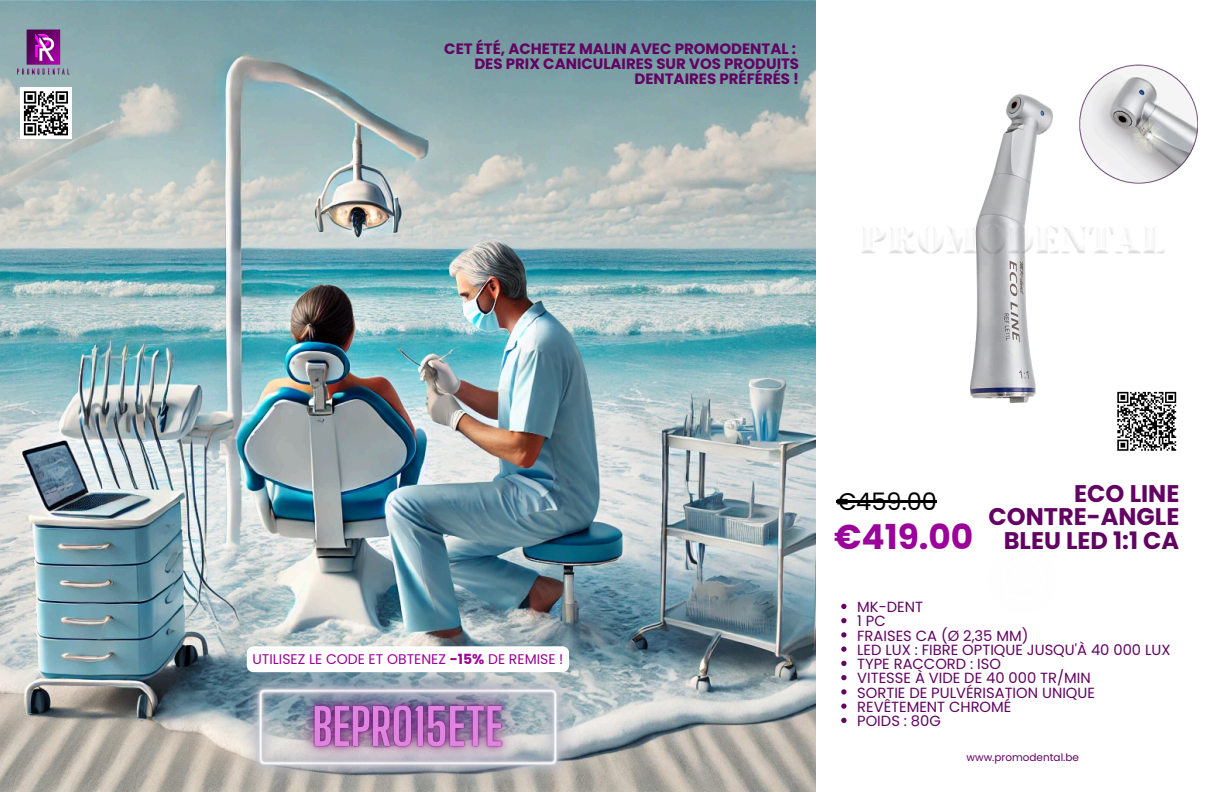
<style>
.page{position:relative;width:1224px;height:792px;background:#fff}
.page>*{position:absolute;margin:0;border:0;box-sizing:border-box;transform-origin:0 0}
.t1{font:700 34.4px "Poppins";color:#9a029a}
.t2{font:700 24.1px/23.7px "Poppins";color:#620262;text-align:right}
.t3{font:24.1px "Poppins";color:#000}
.t4{font:700 15px/15px "Poppins";color:#620262;text-align:right}
.t5{font:14.7px "Poppins";color:#620262}
.t6{font:14px "Poppins";color:#9a029a}
.t7{font:10.5px "Poppins";color:#620262}
.s1{font-weight:700}
</style>
<div class="page">
<img style="left:861px;top:64px;width:337px;height:339px">
<img style="left:0;top:0;width:816px;height:792px">
<img style="left:14px;top:23px;width:57px;height:57px">
<img style="left:235px;top:666px;width:345px;height:123px">
<div style="left:20px;top:88px;width:52px;height:51px;background:#fff"></div>
<svg style="left:24px;top:91px;width:44px;height:44px"></svg>
<svg style="left:841px;top:604px;width:6px;height:5px"></svg>
<svg style="left:841px;top:618px;width:6px;height:5px"></svg>
<svg style="left:841px;top:632px;width:6px;height:6px"></svg>
<svg style="left:841px;top:647px;width:6px;height:5px"></svg>
<svg style="left:841px;top:661px;width:6px;height:5px"></svg>
<svg style="left:841px;top:675px;width:6px;height:5px"></svg>
<svg style="left:841px;top:689px;width:6px;height:6px"></svg>
<svg style="left:841px;top:704px;width:6px;height:5px"></svg>
<svg style="left:841px;top:718px;width:6px;height:5px"></svg>
<div style="left:247px;top:646px;width:322px;height:26px;background:#fff;border-radius:6px"></div>
<img style="left:256px;top:641px;width:304px;height:151px">
<hr style="left:837px;top:500px;width:100px;height:3px;background:#000">
<div style="left:1114px;top:389px;width:65px;height:65px;background:#fff"></div>
<svg style="left:1117px;top:391px;width:60px;height:60px"></svg>
<p class="t4" style="left:444px;top:41px;width:356px">CET ÉTÉ, ACHETEZ MALIN AVEC PROMODENTAL :<br>DES PRIX CANICULAIRES SUR VOS PRODUITS<br>DENTAIRES PRÉFÉRÉS !</p>
<p class="t6" style="left:252px;top:649px;width:312px">UTILISEZ LE CODE ET OBTENEZ <span class="s1">-15%</span> DE REMISE !</p>
<p class="t3" style="left:837px;top:485px;width:102px">€459.00</p>
<p class="t1" style="left:834px;top:513px;width:141px">€419.00</p>
<h5 class="t2" style="left:988px;top:481px;width:192px">ECO LINE<br>CONTRE-ANGLE<br>BLEU LED 1:1 CA</h5>
<h6 class="t5" style="left:857px;top:597px;width:67px">MK-DENT</h6>
<p class="t5" style="left:857px;top:611px;width:30px">1 PC</p>
<p class="t5" style="left:857px;top:625px;width:173px">FRAISES CA (Ø 2,35 MM)</p>
<h3 class="t5" style="left:857px;top:639px;width:315px">LED LUX : FIBRE OPTIQUE JUSQU'À 40 000 LUX</h3>
<h4 class="t5" style="left:857px;top:654px;width:145px">TYPE RACCORD : ISO</h4>
<h2 class="t5" style="left:857px;top:668px;width:235px">VITESSE À VIDE DE 40 000 TR/MIN</h2>
<p class="t5" style="left:857px;top:682px;width:239px">SORTIE DE PULVÉRISATION UNIQUE</p>
<p class="t5" style="left:857px;top:696px;width:156px">REVÊTEMENT CHROMÉ</p>
<p class="t5" style="left:857px;top:711px;width:85px">POIDS : 80G</p>
<p class="t7" style="left:967px;top:750px;width:114px">www.promodental.be</p>
</div>
